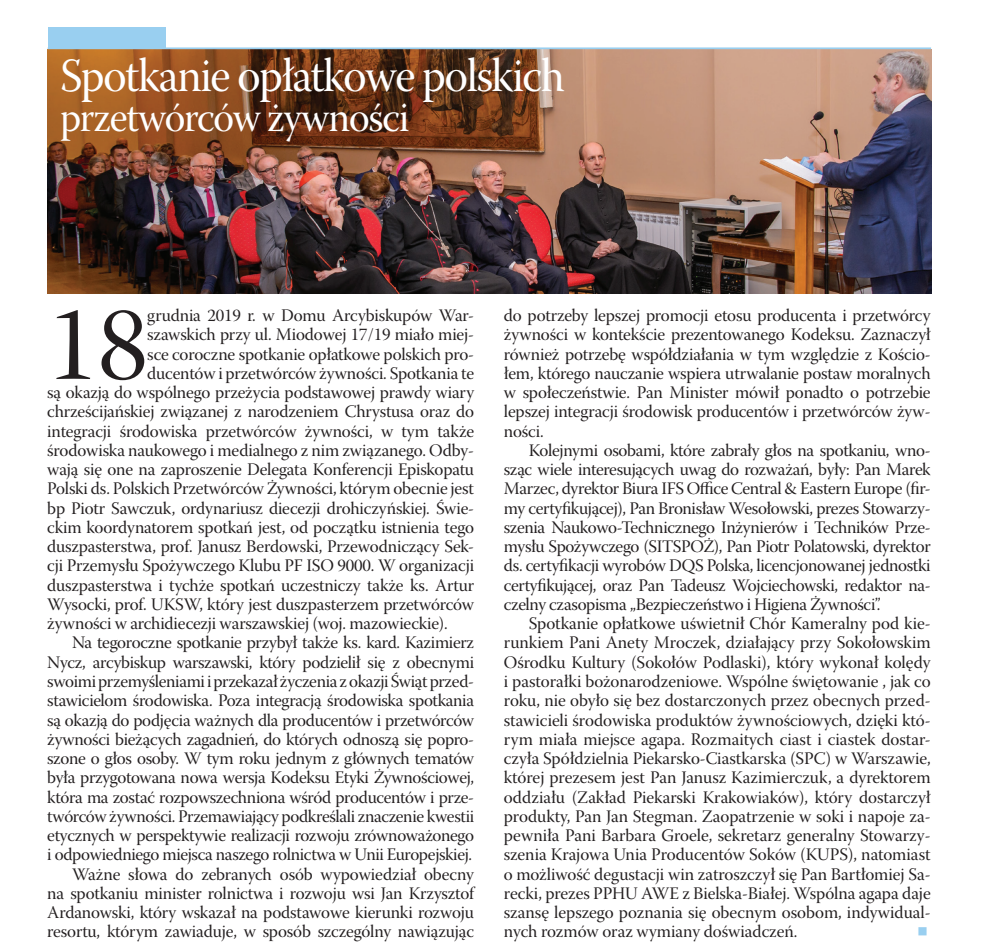
<style>
.page{position:relative;width:983px;height:948px;background:#fff}
.page>*{position:absolute;margin:0;border:0;box-sizing:border-box;transform-origin:0 0}
.t1{font:105px "Warnock Pro Subh";color:#231f20}
.t2{font:47.25px "Warnock Pro Subh";letter-spacing:-.03em;color:#fff;scale:.96 1}
.t3{font:42px "Warnock Pro Subh";letter-spacing:-.03em;color:#fff;scale:.96 1}
.t4{font:17.5px/19.2px "Warnock Pro Subh";letter-spacing:-.01em;color:#231f20;text-align:justify}
</style>
<div class="page">
<img style="left:48px;top:49px;width:883px;height:244px">
<hr style="left:48px;top:47px;width:883px;height:2px;background:#99cff0">
<div style="left:48px;top:28px;width:117px;height:20px;background:#99cff0"></div>
<h2 class="t2" style="left:60px;top:49px;width:527px">Spotkanie opłatkowe polskich</h2>
<h3 class="t3" style="left:60px;top:93px;width:365px">przetwórców żywności</h3>
<h1 class="t1" style="left:47px;top:285px;width:103px">18</h1>
<p class="t4" style="left:147px;top:308px;width:328px">grudnia 2019 r. w Domu Arcybiskupów War-</p>
<p class="t4" style="left:147px;top:327px;width:328px">szawskich przy ul. Miodowej 17/19 miało miej-</p>
<p class="t4" style="left:147px;top:346px;width:328px">sce coroczne spotkanie opłatkowe polskich pro-</p>
<p class="t4" style="left:147px;top:365px;width:328px">ducentów i przetwórców żywności. Spotkania te</p>
<p class="t4" style="left:47px;top:385px;width:428px">są okazją do wspólnego przeżycia podstawowej prawdy wiary</p>
<p class="t4" style="left:47px;top:404px;width:428px">chrześcijańskiej związanej z narodzeniem Chrystusa oraz do</p>
<p class="t4" style="left:47px;top:423px;width:428px">integracji środowiska przetwórców żywności, w tym także</p>
<p class="t4" style="left:47px;top:442px;width:428px">środowiska naukowego i medialnego z nim związanego. Odby-</p>
<p class="t4" style="left:47px;top:462px;width:428px">wają się one na zaproszenie Delegata Konferencji Episkopatu</p>
<p class="t4" style="left:47px;top:481px;width:428px">Polski ds. Polskich Przetwórców Żywności, którym obecnie jest</p>
<p class="t4" style="left:47px;top:500px;width:428px">bp Piotr Sawczuk, ordynariusz diecezji drohiczyńskiej. Świe-</p>
<p class="t4" style="left:47px;top:519px;width:428px">ckim koordynatorem spotkań jest, od początku istnienia tego</p>
<p class="t4" style="left:47px;top:539px;width:428px">duszpasterstwa, prof. Janusz Berdowski, Przewodniczący Sek-</p>
<p class="t4" style="left:47px;top:558px;width:428px">cji Przemysłu Spożywczego Klubu PF ISO 9000. W organizacji</p>
<p class="t4" style="left:47px;top:577px;width:428px">duszpasterstwa i tychże spotkań uczestniczy także ks. Artur</p>
<p class="t4" style="left:47px;top:596px;width:428px">Wysocki, prof. UKSW, który jest duszpasterzem przetwórców</p>
<p class="t4" style="left:47px;top:616px;width:402px">żywności w archidiecezji warszawskiej (woj. mazowieckie).</p>
<p class="t4" style="left:72px;top:635px;width:403px">Na tegoroczne spotkanie przybył także ks. kard. Kazimierz</p>
<p class="t4" style="left:47px;top:654px;width:428px">Nycz, arcybiskup warszawski, który podzielił się z obecnymi</p>
<p class="t4" style="left:47px;top:673px;width:428px">swoimi przemyśleniami i przekazał życzenia z okazji Świąt przed-</p>
<p class="t4" style="left:47px;top:693px;width:428px">stawicielom środowiska. Poza integracją środowiska spotkania</p>
<p class="t4" style="left:47px;top:712px;width:428px">są okazją do podjęcia ważnych dla producentów i przetwórców</p>
<p class="t4" style="left:47px;top:731px;width:428px">żywności bieżących zagadnień, do których odnoszą się popro-</p>
<p class="t4" style="left:47px;top:750px;width:428px">szone o głos osoby. W tym roku jednym z głównych tematów</p>
<p class="t4" style="left:47px;top:770px;width:428px">była przygotowana nowa wersja Kodeksu Etyki Żywnościowej,</p>
<p class="t4" style="left:47px;top:789px;width:428px">która ma zostać rozpowszechniona wśród producentów i prze-</p>
<p class="t4" style="left:47px;top:808px;width:428px">twórców żywności. Przemawiający podkreślali znaczenie kwestii</p>
<p class="t4" style="left:47px;top:827px;width:428px">etycznych w perspektywie realizacji rozwoju zrównoważonego</p>
<p class="t4" style="left:47px;top:847px;width:426px">i odpowiedniego miejsca naszego rolnictwa w Unii Europejskiej.</p>
<p class="t4" style="left:72px;top:866px;width:403px">Ważne słowa do zebranych osób wypowiedział obecny</p>
<p class="t4" style="left:47px;top:885px;width:428px">na spotkaniu minister rolnictwa i rozwoju wsi Jan Krzysztof</p>
<p class="t4" style="left:47px;top:904px;width:428px">Ardanowski, który wskazał na podstawowe kierunki rozwoju</p>
<p class="t4" style="left:47px;top:924px;width:428px">resortu, którym zawiaduje, w sposób szczególny nawiązując</p>
<p class="t4" style="left:504px;top:308px;width:428px">do potrzeby lepszej promocji etosu producenta i przetwórcy żywności w kontekście prezentowanego Kodeksu. Zaznaczył również potrzebę współdziałania w tym względzie z Kościo&shy;łem, którego nauczanie wspiera utrwalanie postaw moralnych w społeczeństwie. Pan Minister mówił ponadto o potrzebie lepszej integracji środowisk producentów i przetwórców żyw&shy;ności.</p>
<p class="t4" style="left:504px;top:442px;width:428px;text-indent:25px">Kolejnymi osobami, które zabrały głos na spotkaniu, wno&shy;sząc wiele interesujących uwag do rozważań, były: Pan Marek Marzec, dyrektor Biura IFS Office Central &amp; Eastern Europe (fir&shy;my certyfikującej), Pan Bronisław Wesołowski, prezes Stowarzy&shy;szenia Naukowo-Technicznego Inżynierów i Techników Prze&shy;mysłu Spożywczego (SITSPOŻ), Pan Piotr Polatowski, dyrektor ds. certyfikacji wyrobów DQS Polska, licencjonowanej jednostki certyfikującej, oraz Pan Tadeusz Wojciechowski, redaktor na&shy;czelny czasopisma „Bezpieczeństwo i Higiena Żywności”.</p>
<p class="t4" style="left:504px;top:616px;width:428px;text-indent:25px">Spotkanie opłatkowe uświetnił Chór Kameralny pod kie&shy;runkiem Pani Anety Mroczek, działający przy Sokołowskim Ośrodku Kultury (Sokołów Podlaski), który wykonał kolędy i pastorałki bożonarodzeniowe. Wspólne świętowanie , jak co roku, nie obyło się bez dostarczonych przez obecnych przed&shy;stawicieli środowiska produktów żywnościowych, dzięki któ&shy;rym miała miejsce agapa. Rozmaitych ciast i ciastek dostar&shy;czyła Spółdzielnia Piekarsko-Ciastkarska (SPC) w Warszawie, której prezesem jest Pan Janusz Kazimierczuk, a dyrektorem oddziału (Zakład Piekarski Krakowiaków), który dostarczył produkty, Pan Jan Stegman. Zaopatrzenie w soki i napoje za&shy;pewniła Pani Barbara Groele, sekretarz generalny Stowarzy&shy;szenia Krajowa Unia Producentów Soków (KUPS), natomiast o możliwość degustacji win zatroszczył się Pan Bartłomiej Sa&shy;recki, prezes PPHU AWE z Bielska-Białej. Wspólna agapa daje szansę lepszego poznania się obecnym osobom, indywidual&shy;nych rozmów oraz wymiany doświadczeń.</p>
</div>
